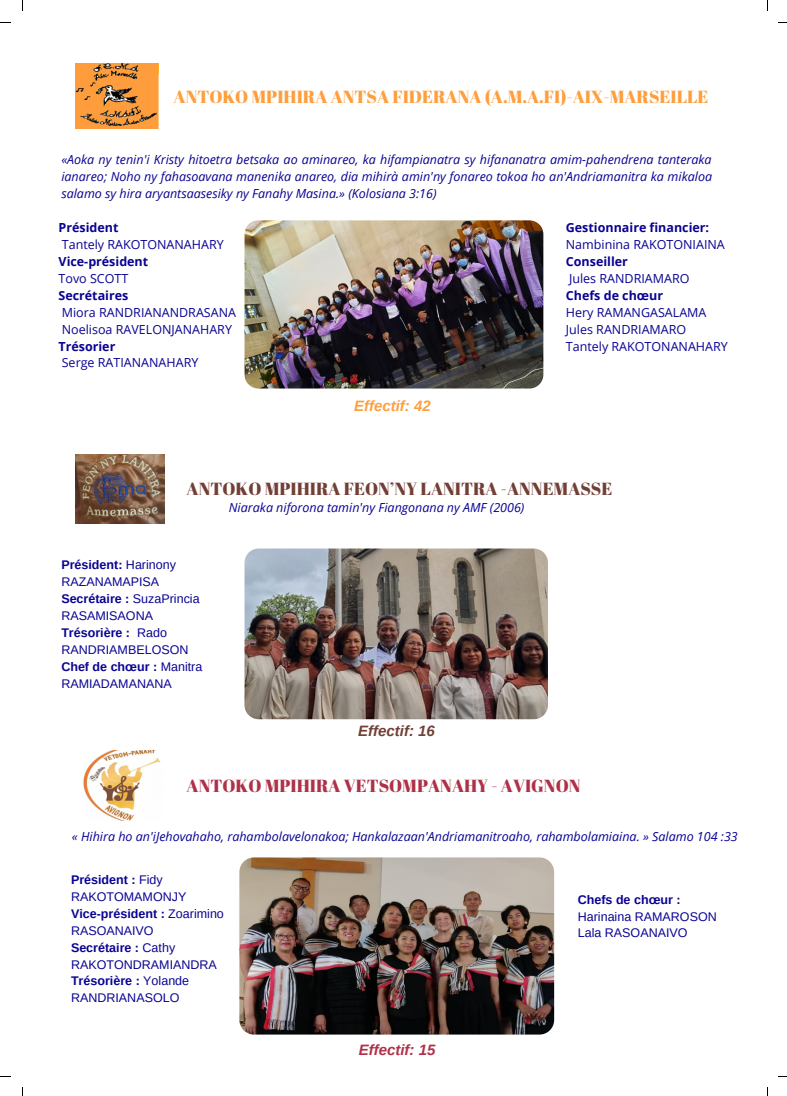
<style>
.page{position:relative;width:787px;height:1096px;background:#fff}
.page>*{position:absolute;margin:0;border:0;box-sizing:border-box;transform-origin:0 0}
.t1{font:17.5px "Abril Fatface";color:#fe9e3d}
.t2{font:17.5px "Abril Fatface";color:#713f36}
.t3{font:17.5px "Abril Fatface";color:#af3148}
.t4{font:italic 700 15px "Arimo";color:#fe9e3d}
.t5{font:italic 700 15px "Arimo";color:#713f36}
.t6{font:italic 700 15px "Arimo";color:#af3148}
.t7{font:italic 12.5px/16.9px "Open Sans";color:#0a0392;text-align:justify}
.t8{font:12.5px/16.9px "Arimo";color:#0a0392}
.t9{font:12.5px "Open Sans";color:#0a0392}
.t10{font:700 12.5px "Open Sans";color:#0a0392}
.t11{font:700 12.5px "Arimo";color:#0a0392}
.s1{font-weight:700}
</style>
<div class="page">
<img style="left:75px;top:64px;width:84px;height:64px">
<img style="left:245px;top:220px;width:298px;height:168px;border-radius:14px">
<img style="left:75px;top:454px;width:89px;height:69px">
<img style="left:83px;top:750px;width:78px;height:70px">
<img style="left:245px;top:548px;width:303px;height:171px;border-radius:14px">
<img style="left:239px;top:857px;width:315px;height:177px;border-radius:15px">
<p class="t1" style="left:174px;top:84px;width:536px">ANTOKO MPIHIRA ANTSA FIDERANA (A.M.A.FI)-AIX-MARSEILLE</p>
<p class="t7" style="left:61px;top:151px;width:652px">«Aoka ny tenin'i Kristy hitoetra betsaka ao aminareo, ka hifampianatra sy hifananatra amim-pahendrena tanteraka ianareo; Noho ny fahasoavana manenika anareo, dia mihirà amin'ny fonareo tokoa ho an'Andriamanitra ka mikaloa salamo sy hira aryantsaasesiky ny Fanahy Masina.» (Kolosiana 3:16)</p>
<p class="t10" style="left:59px;top:219px;width:61px">Président</p>
<p class="t9" style="left:62px;top:236px;width:163px">Tantely RAKOTONANAHARY</p>
<p class="t10" style="left:59px;top:253px;width:91px">Vice-président</p>
<p class="t9" style="left:59px;top:269px;width:71px">Tovo SCOTT</p>
<p class="t10" style="left:59px;top:286px;width:71px">Secrétaires</p>
<p class="t9" style="left:62px;top:303px;width:176px">Miora RANDRIANANDRASANA</p>
<p class="t9" style="left:62px;top:320px;width:172px">Noelisoa RAVELONJANAHARY</p>
<p class="t10" style="left:59px;top:337px;width:58px">Trésorier</p>
<p class="t9" style="left:62px;top:354px;width:138px">Serge RATIANANAHARY</p>
<p class="t4" style="left:354px;top:397px;width:78px">Effectif: 42</p>
<p class="t10" style="left:566px;top:219px;width:145px">Gestionnaire financier:</p>
<p class="t9" style="left:566px;top:236px;width:160px">Nambinina RAKOTONIAINA</p>
<p class="t10" style="left:566px;top:253px;width:64px">Conseiller</p>
<p class="t9" style="left:569px;top:269px;width:122px">Jules RANDRIAMARO</p>
<p class="t10" style="left:566px;top:286px;width:99px">Chefs de chœur</p>
<p class="t9" style="left:566px;top:303px;width:142px">Hery RAMANGASALAMA</p>
<p class="t9" style="left:566px;top:320px;width:122px">Jules RANDRIAMARO</p>
<p class="t9" style="left:566px;top:337px;width:163px">Tantely RAKOTONANAHARY</p>
<p class="t2" style="left:187px;top:477px;width:427px">ANTOKO MPIHIRA FEON’NY LANITRA -ANNEMASSE</p>
<p class="t7" style="left:229px;top:499px;width:297px">Niaraka niforona tamin'ny Fiangonana ny AMF (2006)</p>
<p class="t8" style="left:61px;top:556px;width:116px"><span class="s1">Président:</span> Harinony<br>RAZANAMAPISA</p>
<p class="t8" style="left:61px;top:590px;width:140px"><span class="s1">Secrétaire :</span> SuzaPrincia<br>RASAMISAONA</p>
<p class="t8" style="left:61px;top:624px;width:129px"><span class="s1">Trésorière :</span> Rado<br>RANDRIAMBELOSON</p>
<p class="t8" style="left:61px;top:657px;width:143px"><span class="s1">Chef de chœur :</span> Manitra<br>RAMIADAMANANA</p>
<p class="t5" style="left:358px;top:722px;width:78px">Effectif: 16</p>
<p class="t3" style="left:187px;top:773px;width:395px">ANTOKO MPIHIRA VETSOMPANAHY - AVIGNON</p>
<p class="t7" style="left:72px;top:827px;width:667px">« Hihira ho an'iJehovahaho, rahambolavelonakoa; Hankalazaan'Andriamanitroaho, rahambolamiaina. » Salamo 104 :33</p>
<p class="t8" style="left:71px;top:871px;width:117px"><span class="s1">Président :</span> Fidy<br>RAKOTOMAMONJY</p>
<p class="t8" style="left:71px;top:905px;width:154px"><span class="s1">Vice-président :</span> Zoarimino<br>RASOANAIVO</p>
<p class="t8" style="left:71px;top:938px;width:147px"><span class="s1">Secrétaire :</span> Cathy<br>RAKOTONDRAMIANDRA</p>
<p class="t8" style="left:71px;top:972px;width:120px"><span class="s1">Trésorière :</span> Yolande<br>RANDRIANASOLO</p>
<p class="t6" style="left:359px;top:1040px;width:78px">Effectif: 15</p>
<p class="t11" style="left:578px;top:892px;width:104px">Chefs de chœur :</p>
<p class="t8" style="left:578px;top:907px;width:140px">Harinaina RAMAROSON</p>
<p class="t8" style="left:578px;top:924px;width:111px">Lala RASOANAIVO</p>
</div>
